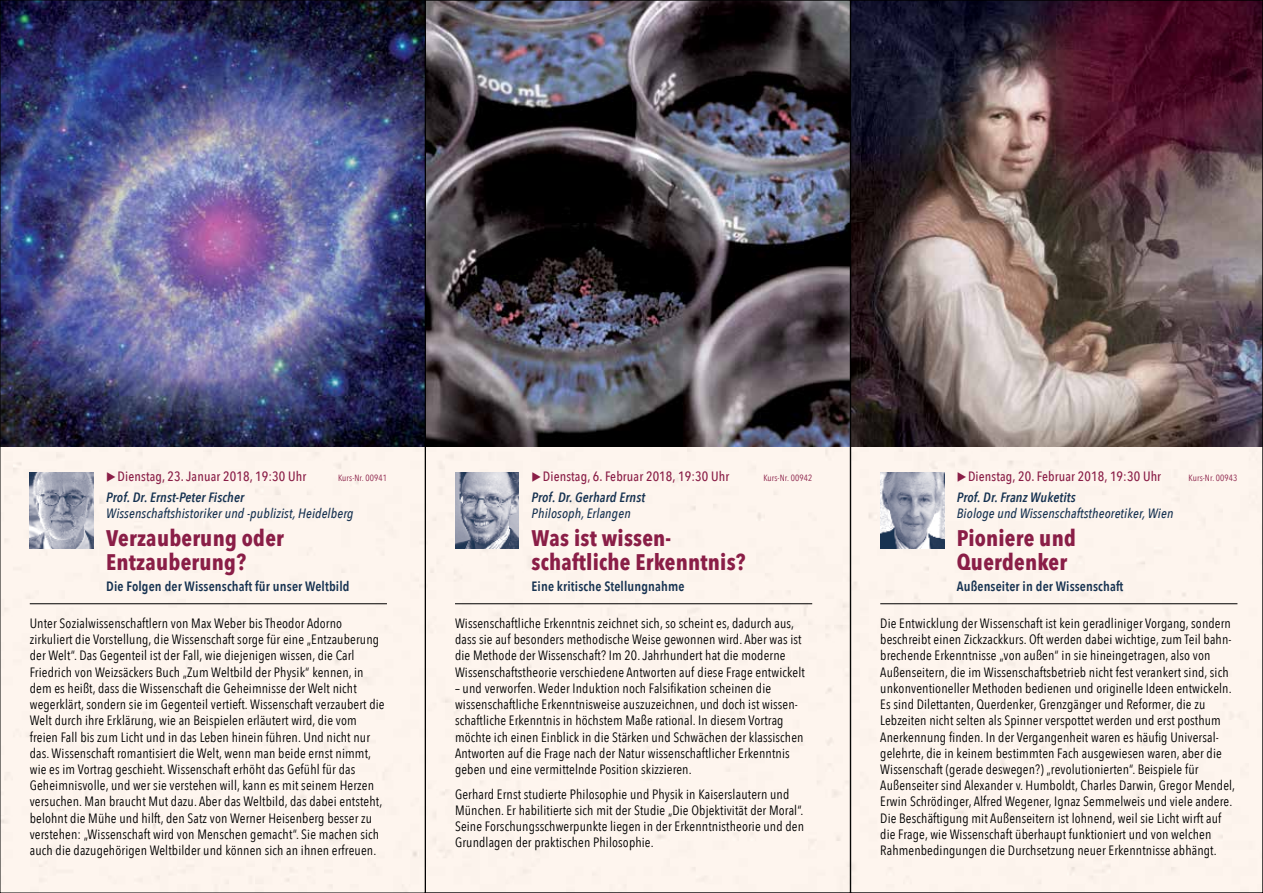
<style>
.page{position:relative;width:1263px;height:893px;background:#fff}
.page>*{position:absolute;margin:0;border:0;box-sizing:border-box;transform-origin:0 0}
.t1{font:700 22.5px/24px "Avenir Next Condensed";letter-spacing:.01em;color:#8a1e47}
.t2{font:13.5px/16.2px "Avenir Next Condensed";letter-spacing:.01em;color:#000}
.t3{font:italic 500 13.5px "Avenir Next Condensed";letter-spacing:.01em;color:#163251}
.t4{font:500 13.5px "Avenir Next Condensed";letter-spacing:.01em;color:#8a1e47}
.t5{font:600 13.5px "Avenir Next Condensed";letter-spacing:.01em;color:#163251}
.t6{font:italic 600 13.5px "Avenir Next Condensed";letter-spacing:.01em;color:#163251}
.t7{font:9px "Avenir Next Condensed";letter-spacing:.01em;color:#8a1e47}
</style>
<div class="page">
<div style="left:2px;top:446px;width:1259px;height:445px;background:#fef5ee"></div>
<img style="left:2px;top:2px;width:1259px;height:444px">
<hr style="left:30px;top:603px;width:357px;height:1px;background:#000">
<hr style="left:455px;top:603px;width:357px;height:1px;background:#000">
<hr style="left:880px;top:603px;width:357px;height:1px;background:#000">
<img style="left:880px;top:472px;width:64px;height:77px">
<img style="left:30px;top:472px;width:64px;height:77px">
<img style="left:455px;top:472px;width:64px;height:77px">
<p class="t4" style="left:106px;top:468px;width:202px">◆Dienstag, 23. Januar 2018, 19:30 Uhr</p>
<p class="t7" style="left:338px;top:470px;width:50px">Kurs-Nr. 00941</p>
<p class="t6" style="left:106px;top:489px;width:139px">Prof. Dr. Ernst-Peter Fischer</p>
<p class="t3" style="left:106px;top:505px;width:249px">Wissenschaftshistoriker und -publizist, Heidelberg</p>
<h1 class="t1" style="left:106px;top:526px;width:179px">Verzauberung oder<br>Entzauberung?</h1>
<p class="t5" style="left:106px;top:574px;width:245px">Die Folgen der Wissenschaft für unser Weltbild</p>
<p class="t2" style="left:30px;top:615px;width:356px">Unter Sozialwissenschaftlern von Max Weber bis Theodor Adorno zirkuliert die Vorstellung, die Wissenschaft sorge für eine „Entzauberung der Welt“. Das Gegenteil ist der Fall, wie diejenigen wissen, die Carl Friedrich von Weizsäckers Buch „Zum Weltbild der Physik“ kennen, in dem es heißt, dass die Wissenschaft die Geheimnisse der Welt nicht wegerklärt, sondern sie im Gegenteil vertieft. Wissenschaft verzaubert die Welt durch ihre Erklärung, wie an Beispielen erläutert wird, die vom freien Fall bis zum Licht und in das Leben hinein führen. Und nicht nur das. Wissenschaft romantisiert die Welt, wenn man beide ernst nimmt, wie es im Vortrag geschieht. Wissenschaft erhöht das Gefühl für das Geheimnisvolle, und wer sie verstehen will, kann es mit seinem Herzen versuchen. Man braucht Mut dazu. Aber das Weltbild, das dabei entsteht, belohnt die Mühe und hilft, den Satz von Werner Heisenberg besser zu verstehen: „Wissenschaft wird von Menschen gemacht“. Sie machen sich auch die dazugehörigen Weltbilder und können sich an ihnen erfreuen.</p>
<p class="t4" style="left:531px;top:468px;width:199px">◆Dienstag, 6. Februar 2018, 19:30 Uhr</p>
<p class="t7" style="left:763px;top:470px;width:50px">Kurs-Nr. 00942</p>
<p class="t6" style="left:531px;top:489px;width:115px">Prof. Dr. Gerhard Ernst</p>
<p class="t3" style="left:531px;top:505px;width:101px">Philosoph, Erlangen</p>
<h1 class="t1" style="left:531px;top:526px;width:215px">Was ist wissen&shy;schaftliche Erkenntnis?</h1>
<p class="t5" style="left:531px;top:574px;width:155px">Eine kritische Stellungnahme</p>
<p class="t2" style="left:455px;top:615px;width:351px">Wissenschaftliche Erkenntnis zeichnet sich, so scheint es, dadurch aus, dass sie auf besonders methodische Weise gewonnen wird. Aber was ist die Methode der Wissenschaft? Im 20. Jahrhundert hat die moderne Wissenschaftstheorie verschiedene Antworten auf diese Frage entwickelt</p>
<p class="t2" style="left:455px;top:679px;width:350px">– und verworfen. Weder Induktion noch Falsifikation scheinen die wissenschaftliche Erkenntnisweise auszuzeichnen, und doch ist wissen&shy;schaftliche Erkenntnis in höchstem Maße rational. In diesem Vortrag möchte ich einen Einblick in die Stärken und Schwächen der klassischen Antworten auf die Frage nach der Natur wissenschaftlicher Erkenntnis geben und eine vermittelnde Position skizzieren.</p>
<p class="t2" style="left:455px;top:785px;width:351px">Gerhard Ernst studierte Philosophie und Physik in Kaiserslautern und München. Er habilitierte sich mit der Studie „Die Objektivität der Moral“.<br>Seine Forschungsschwerpunkte liegen in der Erkenntnistheorie und den Grundlagen der praktischen Philosophie.</p>
<p class="t4" style="left:957px;top:468px;width:206px">◆Dienstag, 20. Februar 2018, 19:30 Uhr</p>
<p class="t7" style="left:1188px;top:470px;width:50px">Kurs-Nr. 00943</p>
<p class="t6" style="left:957px;top:489px;width:120px">Prof. Dr. Franz Wuketits</p>
<p class="t3" style="left:957px;top:505px;width:218px">Biologe und Wissenschaftstheoretiker, Wien</p>
<h1 class="t1" style="left:957px;top:526px;width:121px">Pioniere und<br>Querdenker</h1>
<p class="t5" style="left:957px;top:574px;width:168px">Außenseiter in der Wissenschaft</p>
<p class="t2" style="left:880px;top:615px;width:356px">Die Entwicklung der Wissenschaft ist kein geradliniger Vorgang, sondern beschreibt einen Zickzackkurs. Oft werden dabei wichtige, zum Teil bahn&shy;brechende Erkenntnisse „von außen“ in sie hineingetragen, also von Außenseitern, die im Wissenschaftsbetrieb nicht fest verankert sind, sich unkonventioneller Methoden bedienen und originelle Ideen entwickeln.<br>Es sind Dilettanten, Querdenker, Grenzgänger und Reformer, die zu Lebzeiten nicht selten als Spinner verspottet werden und erst posthum Anerkennung finden. In der Vergangenheit waren es häufig Universal&shy;gelehrte, die in keinem bestimmten Fach ausgewiesen waren, aber die Wissenschaft (gerade deswegen?) „revolutionierten“. Beispiele für Außenseiter sind Alexander v. Humboldt, Charles Darwin, Gregor Mendel, Erwin Schrödinger, Alfred Wegener, Ignaz Semmelweis und viele andere.<br>Die Beschäftigung mit Außenseitern ist lohnend, weil sie Licht wirft auf die Frage, wie Wissenschaft überhaupt funktioniert und von welchen Rahmenbedingungen die Durchsetzung neuer Erkenntnisse abhängt.</p>
</div>
